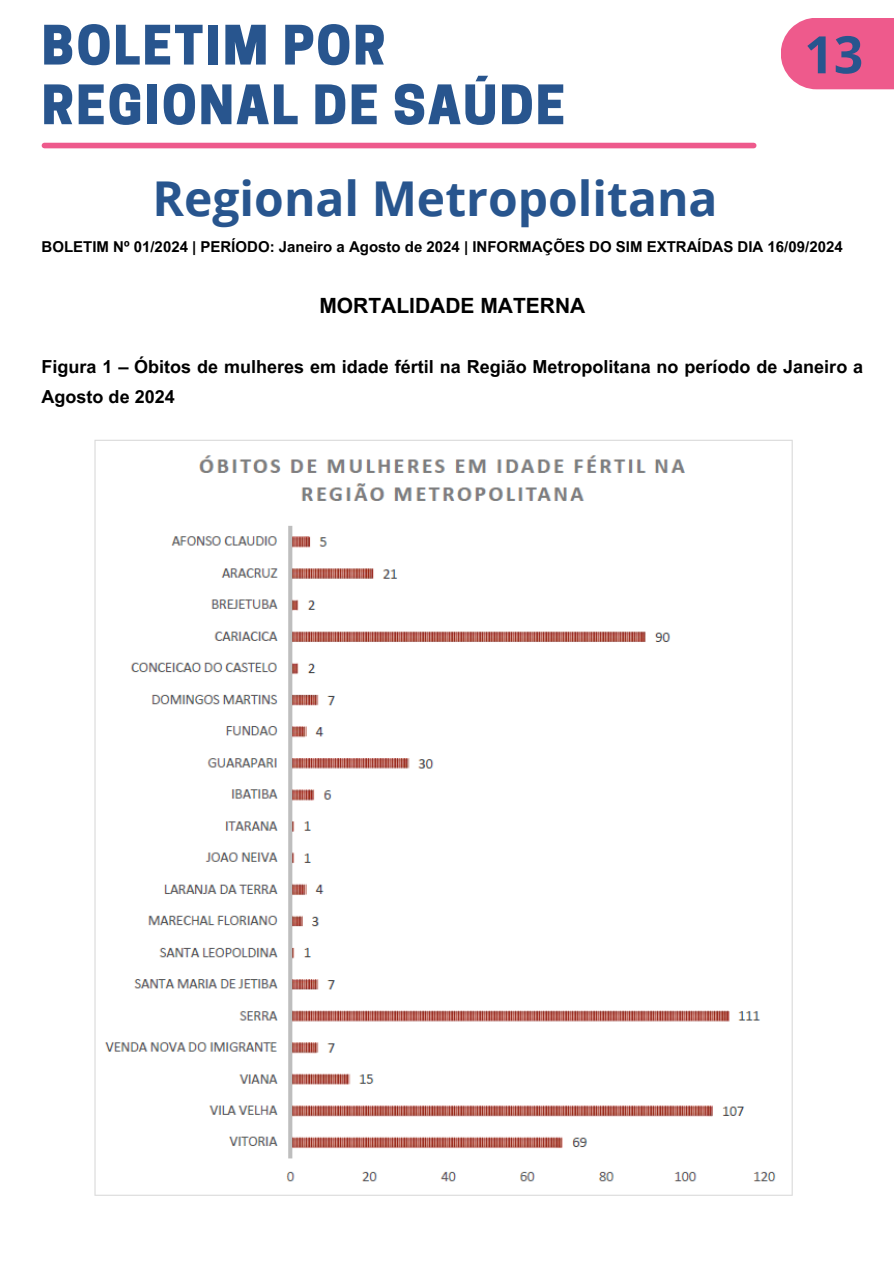
<style>
.page{position:relative;width:894px;height:1264px;background:#fff}
.page>*{position:absolute;margin:0;border:0;box-sizing:border-box;transform-origin:0 0}
.t1{font:700 51.6px "Open Sans";color:#28558e}
.t2{font:800 51px "Cooper Hewitt";letter-spacing:.04em;color:#28558e}
.t3{font:700 48px "Open Sans";color:#28558e}
.t4{font:700 21px "Arial MT Pro";color:#000}
.t5{font:700 18px/29.2px "Arial MT Pro";color:#000}
.t6{font:700 15px "Arial MT Pro";color:#000}
</style>
<div class="page">
<div style="left:780px;top:18px;width:113px;height:71px;background:#ee5a8c"></div>
<div style="left:44px;top:143px;width:709px;height:5px;background:#ee5a8c"></div>
<img style="left:94px;top:440px;width:699px;height:756px">
<h2 class="t2" style="left:42px;top:26px;width:345px">BOLETIM POR</h2>
<p class="t1" style="left:804px;top:18px;width:60px">13</p>
<h2 class="t2" style="left:42px;top:86px;width:525px">REGIONAL DE SAÚDE</h2>
<p class="t3" style="left:152px;top:164px;width:566px">Regional Metropolitana</p>
<h3 class="t6" style="left:42px;top:240px;width:802px">BOLETIM Nº 01/2024 | PERÍODO: Janeiro a Agosto de 2024 | INFORMAÇÕES DO SIM EXTRAÍDAS DIA 16/09/2024</h3>
<h4 class="t4" style="left:319px;top:297px;width:267px">MORTALIDADE MATERNA</h4>
<p class="t5" style="left:42px;top:354px;width:822px">Figura 1 – Óbitos de mulheres em idade fértil na Região Metropolitana no período de Janeiro a<br>Agosto de 2024</p>
</div>
